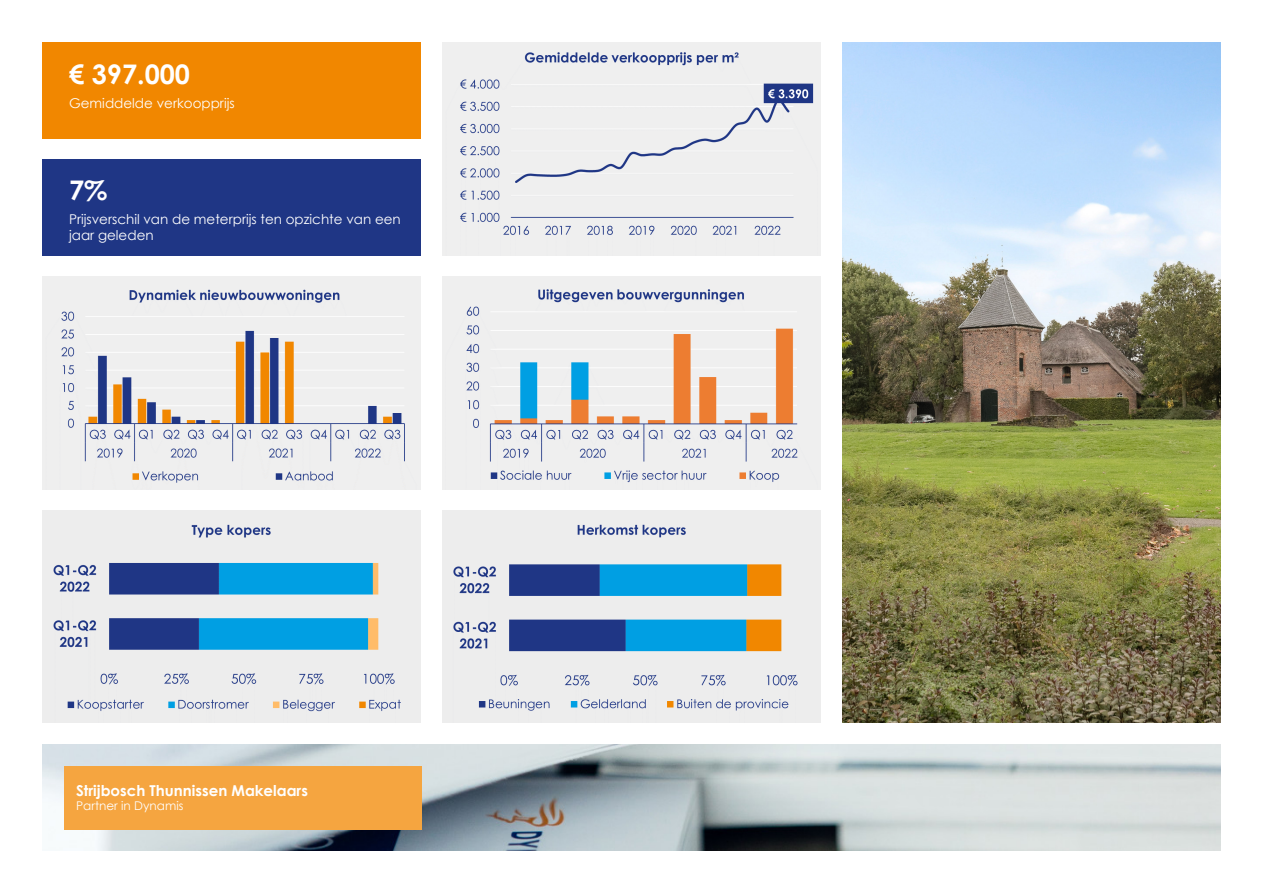
<style>
.page{position:relative;width:1263px;height:893px;background:#fff}
.page>*{position:absolute;margin:0;border:0;box-sizing:border-box;transform-origin:0 0}
.t1{font:700 27px "Century Gothic";color:#fff}
.t2{font:700 15px "Century Gothic";color:#fff}
.t3{font:13.5px/16.2px "Century Gothic";color:#fff}
.t4{font:12px "Century Gothic";color:#fff}
</style>
<div class="page">
<img style="left:43px;top:745px;width:1177px;height:105px">
<div style="left:64px;top:766px;width:357px;height:63px;background:#f5a540"></div>
<img style="left:842px;top:43px;width:378px;height:680px">
<div style="left:43px;top:43px;width:378px;height:96px;background:#f18700"></div>
<div style="left:43px;top:159px;width:378px;height:96px;background:#1f3685"></div>
<img style="left:43px;top:276px;width:378px;height:213px">
<img style="left:43px;top:510px;width:378px;height:213px">
<img style="left:442px;top:43px;width:378px;height:212px">
<img style="left:442px;top:276px;width:378px;height:213px">
<img style="left:442px;top:510px;width:378px;height:213px">
<h1 class="t1" style="left:69px;top:53px;width:122px">€ 397.000</h1>
<p class="t3" style="left:69px;top:94px;width:167px">Gemiddelde verkoopprijs</p>
<h1 class="t1" style="left:69px;top:170px;width:40px">7%</h1>
<p class="t3" style="left:69px;top:211px;width:333px">Prijsverschil van de meterprijs ten opzichte van een jaar geleden</p>
<p class="t2" style="left:76px;top:779px;width:233px">Strijbosch Thunnissen Makelaars</p>
<p class="t4" style="left:76px;top:798px;width:109px">Partner in Dynamis</p>
</div>
